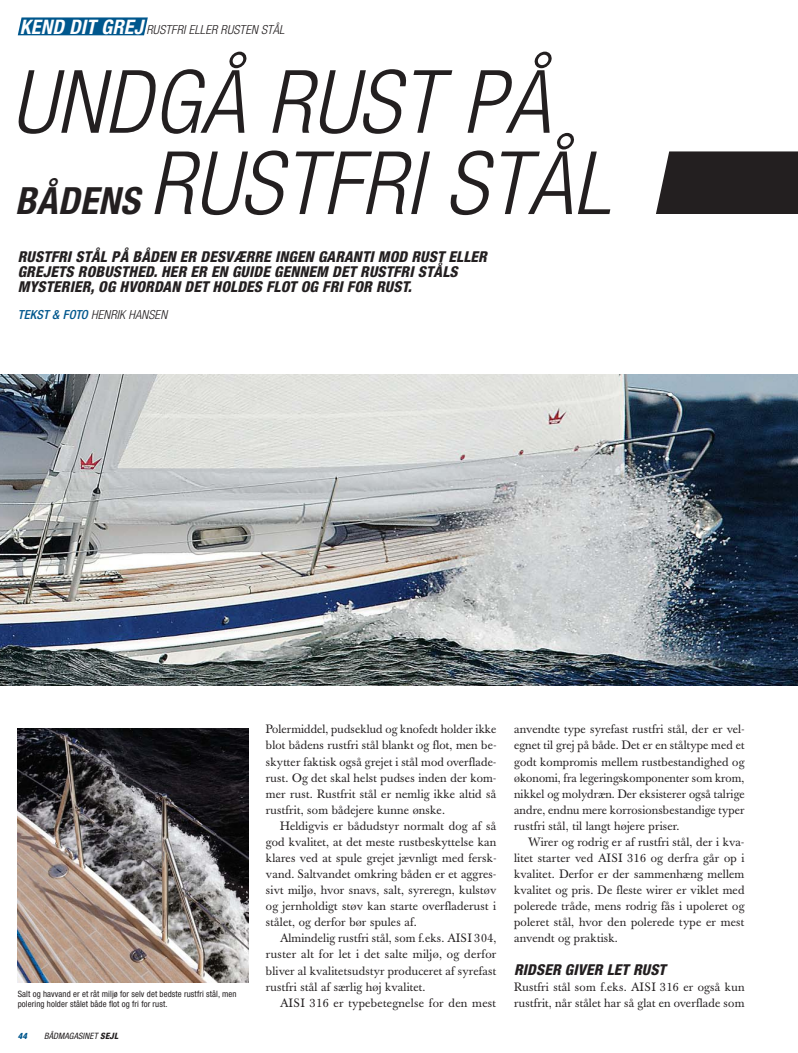
<style>
.page{position:relative;width:798px;height:1053px;background:#fff}
.page>*{position:absolute;margin:0;border:0;box-sizing:border-box;transform-origin:0 0}
.t1{font:italic 300 condensed 87.5px "Helvetica Neue";letter-spacing:.01em;color:#231f20}
.t2{font:italic 700 condensed 37.5px "Helvetica Neue";letter-spacing:.01em;color:#231f20}
.t3{font:italic 800 condensed 15px/15px "Helvetica Neue";letter-spacing:.015em;color:#231f20}
.t4{font:italic 300 condensed 12.5px "Helvetica Neue";letter-spacing:.01em;color:#231f20}
.t5{font:12px/16.1px "Baskerville";letter-spacing:.015em;color:#231f20;text-align:justify}
.t6{font:condensed 8.75px/10px "Helvetica Neue";letter-spacing:.01em;color:#231f20}
.t7{font:italic condensed 8.75px "Helvetica Neue";letter-spacing:.01em;color:#231f20}
.t8{font:italic 800 condensed 8.75px "Helvetica Neue";color:#00578d}
.s1{font-weight:700;font-size:20px;color:#fff}
.s2{font-weight:500;color:#00578d}
.s3{font-weight:800}
</style>
<div class="page">
<svg style="left:18px;top:17px;width:130px;height:18px;background:#0d6093"></svg>
<img style="left:18px;top:728px;width:230px;height:254px">
<div style="left:656px;top:151px;width:141px;height:63px;background:#231f20"></div>
<img style="left:0;top:374px;width:797px;height:311px">
<p class="t4" style="left:20px;top:25px;width:266px"><span class="s1">KEND DIT GREJ</span> RUSTFRI ELLER RUSTEN STÅL</p>
<h1 class="t1" style="left:12px;top:70px;width:539px">UNDGÅ RUST PÅ</h1>
<h1 class="t1" style="left:149px;top:151px;width:462px">RUSTFRI STÅL</h1>
<h2 class="t2" style="left:15px;top:187px;width:126px">BÅDENS</h2>
<p class="t3" style="left:18px;top:250px;width:470px">RUSTFRI STÅL PÅ BÅDEN ER DESVÆRRE INGEN GARANTI MOD RUST ELLER<br>GREJETS ROBUSTHED. HER ER EN GUIDE GENNEM DET RUSTFRI STÅLS<br>MYSTERIER, OG HVORDAN DET HOLDES FLOT OG FRI FOR RUST.</p>
<p class="t4" style="left:18px;top:310px;width:151px"><span class="s2">TEKST &amp; FOTO</span> HENRIK HANSEN</p>
<p class="t6" style="left:18px;top:989px;width:220px">Salt og havvand er et råt miljø for selv det bedste rustfri stål, men polering holder stålet både flot og fri for rust.</p>
<p class="t8" style="left:18px;top:1032px;width:11px">44</p>
<p class="t7" style="left:44px;top:1032px;width:76px">BÅDMAGASINET <span class="s3">SEJL</span></p>
<p class="t5" style="left:266px;top:722px;width:232px">Polermiddel, pudseklud og knofedt holder ikke blot bådens rustfri stål blankt og flot, men be&shy;skytter faktisk også grejet i stål mod overflade&shy;rust. Og det skal helst pudses inden der kom&shy;mer rust. Rustfrit stål er nemlig ikke altid så rustfrit, som bådejere kunne ønske.</p>
<p class="t5" style="left:266px;top:819px;width:232px;text-indent:14px">Heldigvis er bådudstyr normalt dog af så god kvalitet, at det meste rustbeskyttelse kan klares ved at spule grejet jævnligt med fersk&shy;vand. Saltvandet omkring båden er et aggres&shy;sivt miljø, hvor snavs, salt, syreregn, kulstøv og jernholdigt støv kan starte overfladerust i stålet, og derfor bør spules af.</p>
<p class="t5" style="left:266px;top:931px;width:232px;text-indent:14px">Almindelig rustfri stål, som f.eks. AISI 304, ruster alt for let i det salte miljø, og derfor bliver al kvalitetsudstyr produceret af syrefast rustfri stål af særlig høj kvalitet.</p>
<p class="t5" style="left:280px;top:995px;width:217px">AISI 316 er typebetegnelse for den mest</p>
<p class="t5" style="left:514px;top:722px;width:232px">anvendte type syrefast rustfri stål, der er vel&shy;egnet til grej på både. Det er en ståltype med et godt kompromis mellem rustbestandighed og økonomi, fra legeringskomponenter som krom, nikkel og molydræn. Der eksisterer også talrige andre, endnu mere korrosionsbestandige typer rustfri stål, til langt højere priser.</p>
<p class="t5" style="left:514px;top:835px;width:232px;text-indent:14px">Wirer og rodrig er af rustfri stål, der i kva&shy;litet starter ved AISI 316 og derfra går op i kvalitet. Derfor er der sammenhæng mellem kvalitet og pris. De fleste wirer er viklet med polerede tråde, mens rodrig fås i upoleret og poleret stål, hvor den polerede type er mest anvendt og praktisk.</p>
<p class="t3" style="left:514px;top:963px;width:153px">RIDSER GIVER LET RUST</p>
<p class="t5" style="left:514px;top:979px;width:232px">Rustfri stål som f.eks. AISI 316 er også kun rustfrit, når stålet har så glat en overflade som</p>
</div>
